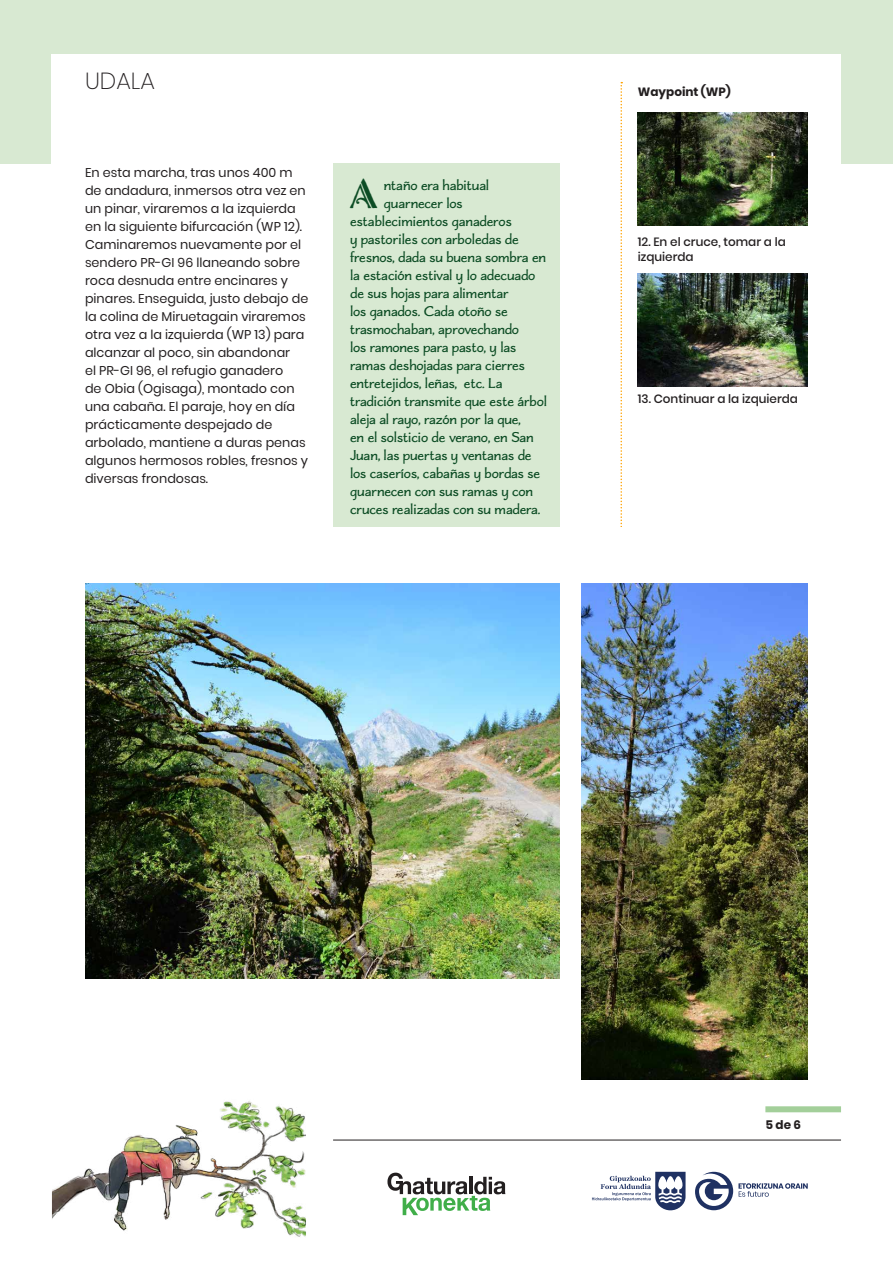
<style>
.page{position:relative;width:893px;height:1263px;background:#fff}
.page>*{position:absolute;margin:0;border:0;box-sizing:border-box;transform-origin:0 0}
.t1{font:38.85px "Charcuterie Deco";color:#0c4c24}
.t2{font:200 23.25px "Poppins";color:#231f20}
.t3{font:15px "Charcuterie Flared";letter-spacing:-.01em;color:#0c4c24}
.t4{font:12.75px/18px "Poppins";color:#231f20}
.t5{font:500 12px/15px "Poppins";color:#231f20}
.t6{font:700 12px "Poppins";color:#231f20}
</style>
<div class="page">
<img style="left:52px;top:1101px;width:254px;height:136px">
<svg style="left:387px;top:1172px;width:118px;height:43px"></svg>
<hr style="left:333px;top:1140px;width:508px;height:1px;background:#231f20">
<div style="left:0;top:0;width:893px;height:164px;background:#d8e9d2"></div>
<div style="left:52px;top:54px;width:789px;height:131px;background:#fff"></div>
<div style="left:765px;top:1106px;width:76px;height:6px;background:#a3cf9a"></div>
<svg style="left:620px;top:82px;width:2px;height:445px"></svg>
<svg style="left:695px;top:1172px;width:113px;height:38px"></svg>
<svg style="left:592px;top:1172px;width:94px;height:38px"></svg>
<div style="left:333px;top:164px;width:227px;height:363px;background:#d8e9d2"></div>
<img style="left:638px;top:112px;width:170px;height:113px">
<img style="left:638px;top:273px;width:170px;height:113px">
<img style="left:85px;top:584px;width:475px;height:394px">
<img style="left:581px;top:584px;width:227px;height:495px">
<h2 class="t2" style="left:85px;top:67px;width:71px">UDALA</h2>
<p class="t4" style="left:85px;top:164px;width:225px">En esta marcha, tras unos 400 m de andadura, inmersos otra vez en un pinar, viraremos a la izquierda en la siguiente bifurcación (WP 12).<br>Caminaremos nuevamente por el sendero PR-GI 96 llaneando sobre roca desnuda entre encinares y pinares. Enseguida, justo debajo de la colina de Miruetagain viraremos otra vez a la izquierda (WP 13) para alcanzar al poco, sin abandonar<br>el PR-GI 96, el refugio ganadero<br>de Obia (Ogisaga), montado con una cabaña. El paraje, hoy en día prácticamente despejado de arbolado, mantiene a duras penas algunos hermosos robles, fresnos y diversas frondosas.</p>
<p class="t1" style="left:349px;top:168px;width:30px">A</p>
<p class="t3" style="left:384px;top:176px;width:107px">ntaño era habitual</p>
<p class="t3" style="left:384px;top:194px;width:80px">guarnecer los</p>
<p class="t3" style="left:350px;top:212px;width:163px">establecimientos ganaderos</p>
<p class="t3" style="left:350px;top:230px;width:170px">y pastoriles con arboledas de</p>
<p class="t3" style="left:350px;top:248px;width:198px">fresnos, dada su buena sombra en</p>
<p class="t3" style="left:350px;top:266px;width:187px">la estación estival y lo adecuado</p>
<p class="t3" style="left:350px;top:284px;width:160px">de sus hojas para alimentar</p>
<p class="t3" style="left:350px;top:302px;width:159px">los ganados. Cada otoño se</p>
<p class="t3" style="left:350px;top:320px;width:170px">trasmochaban, aprovechando</p>
<p class="t3" style="left:350px;top:338px;width:168px">los ramones para pasto, y las</p>
<p class="t3" style="left:350px;top:356px;width:176px">ramas deshojadas para cierres</p>
<p class="t3" style="left:350px;top:374px;width:154px">entretejidos, leñas, etc. La</p>
<p class="t3" style="left:350px;top:392px;width:199px">tradición transmite que este árbol</p>
<p class="t3" style="left:350px;top:410px;width:172px">aleja al rayo, razón por la que,</p>
<p class="t3" style="left:350px;top:428px;width:185px">en el solsticio de verano, en San</p>
<p class="t3" style="left:350px;top:446px;width:183px">Juan, las puertas y ventanas de</p>
<p class="t3" style="left:350px;top:464px;width:192px">los caseríos, cabañas y bordas se</p>
<p class="t3" style="left:350px;top:482px;width:185px">guarnecen con sus ramas y con</p>
<p class="t3" style="left:350px;top:500px;width:192px">cruces realizadas con su madera.</p>
<p class="t6" style="left:638px;top:85px;width:95px">Waypoint (WP)</p>
<p class="t5" style="left:638px;top:234px;width:150px">12. En el cruce, tomar a la izquierda</p>
<p class="t5" style="left:638px;top:392px;width:162px">13. Continuar a la izquierda</p>
<p class="t6" style="left:765px;top:1118px;width:37px">5 de 6</p>
</div>
